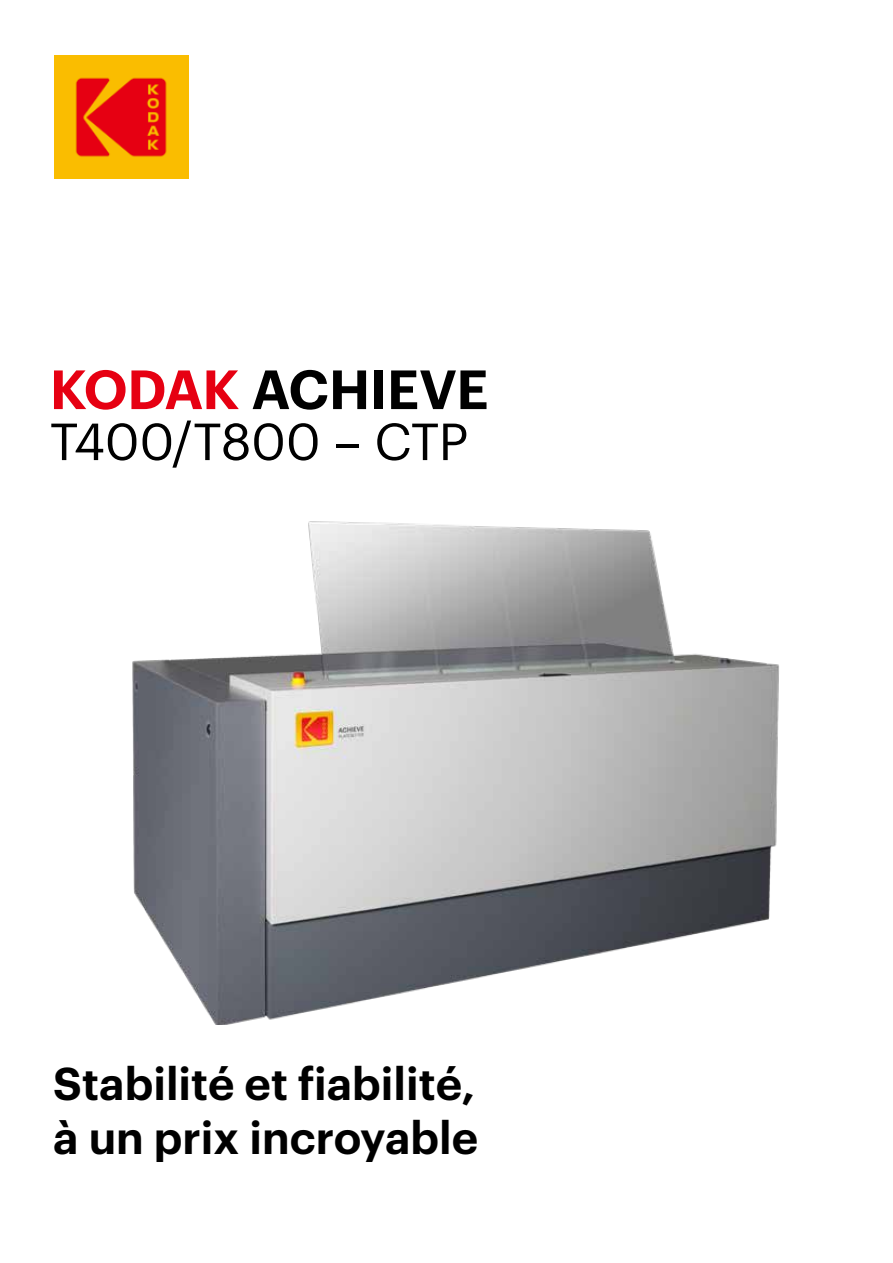
<style>
.page{position:relative;width:893px;height:1263px;background:#fff}
.page>*{position:absolute;margin:0;border:0;box-sizing:border-box;transform-origin:0 0}
.t1{font:600 54px "Graphik";letter-spacing:-.01em;color:#000}
.t2{font:51px "Graphik";letter-spacing:-.01em;color:#000}
.t3{font:600 45px/54px "Graphik";color:#000}
.s1{color:#e60012}
</style>
<div class="page">
<img style="left:54px;top:55px;width:134px;height:123px">
<img style="left:132px;top:521px;width:647px;height:504px">
<p class="t1" style="left:50px;top:348px;width:440px"><span class="s1">KODAK</span> ACHIEVE</p>
<p class="t2" style="left:50px;top:403px;width:420px">T400/T800 – CTP</p>
<p class="t3" style="left:53px;top:1052px;width:426px">Stabilité et fiabilité, à un prix incroyable</p>
</div>
